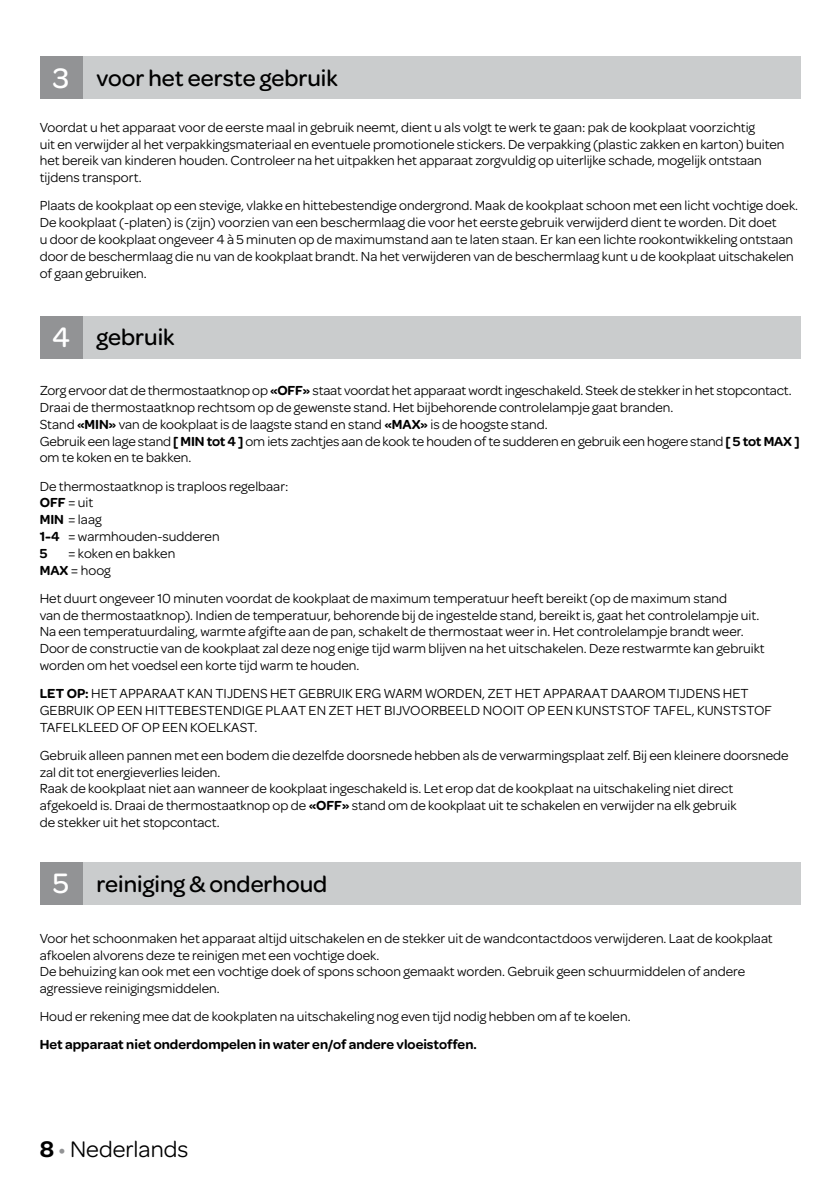
<style>
.page{position:relative;width:840px;height:1191px;background:#fff}
.page>*{position:absolute;margin:0;border:0;box-sizing:border-box;transform-origin:0 0}
.t1{font:500 24px "Omnes";color:#000}
.t2{font:24px "Omnes";color:#000}
.t3{font:14px/16.8px "Omnes";color:#000}
.t4{font:600 14px "Omnes";color:#000}
.s1{font-size:30px;color:#fff}
.s2{font-weight:600}
.s3{color:#929395}
</style>
<div class="page">
<div style="left:68px;top:57px;width:731px;height:42px;background:#cacccd"></div>
<div style="left:40px;top:57px;width:42px;height:42px;background:#929395"></div>
<div style="left:68px;top:316px;width:731px;height:42px;background:#cacccd"></div>
<div style="left:40px;top:316px;width:42px;height:42px;background:#929395"></div>
<div style="left:68px;top:862px;width:731px;height:42px;background:#cacccd"></div>
<div style="left:40px;top:862px;width:42px;height:42px;background:#929395"></div>
<h1 class="t1" style="left:53px;top:62px;width:286px"><span class="s1">3</span> voor het eerste gebruik</h1>
<p class="t3" style="left:40px;top:118px;width:746px">Voordat u het apparaat voor de eerste maal in gebruik neemt, dient u als volgt te werk te gaan: pak de kookplaat voorzichtig<br>uit en verwijder al het verpakkingsmateriaal en eventuele promotionele stickers. De verpakking (plastic zakken en karton) buiten het bereik van kinderen houden. Controleer na het uitpakken het apparaat zorgvuldig op uiterlijke schade, mogelijk ontstaan tijdens transport.</p>
<p class="t3" style="left:40px;top:196px;width:759px">Plaats de kookplaat op een stevige, vlakke en hittebestendige ondergrond. Maak de kookplaat schoon met een licht vochtige doek.<br>De kookplaat (-platen) is (zijn) voorzien van een beschermlaag die voor het eerste gebruik verwijderd dient te worden. Dit doet<br>u door de kookplaat ongeveer 4 à 5 minuten op de maximumstand aan te laten staan. Er kan een lichte rookontwikkeling ontstaan door de beschermlaag die nu van de kookplaat brandt. Na het verwijderen van de beschermlaag kunt u de kookplaat uitschakelen of gaan gebruiken.</p>
<h1 class="t1" style="left:52px;top:321px;width:124px"><span class="s1">4</span> gebruik</h1>
<p class="t3" style="left:40px;top:381px;width:760px">Zorg ervoor dat de thermostaatknop op <span class="s2">«OFF»</span> staat voordat het apparaat wordt ingeschakeld. Steek de stekker in het stopcontact.<br>Draai de thermostaatknop rechtsom op de gewenste stand. Het bijbehorende controlelampje gaat branden.<br>Stand <span class="s2">«MIN»</span> van de kookplaat is de laagste stand en stand <span class="s2">«MAX»</span> is de hoogste stand.<br>Gebruik een lage stand <span class="s2">[ MIN tot 4 ]</span> om iets zachtjes aan de kook te houden of te sudderen en gebruik een hogere stand <span class="s2">[ 5 tot MAX ] </span>om te koken en te bakken.</p>
<p class="t3" style="left:40px;top:477px;width:250px">De thermostaatknop is traploos regelbaar:<br><span class="s2">OFF</span> = uit<br><span class="s2">MIN</span> = laag<br><span class="s2">1-4</span> = warmhouden-sudderen<br><span class="s2">5</span></p>
<p class="t3" style="left:40px;top:544px;width:137px;text-indent:28px">= koken en bakken<br><span class="s2">MAX</span> = hoog</p>
<p class="t3" style="left:40px;top:589px;width:726px">Het duurt ongeveer 10 minuten voordat de kookplaat de maximum temperatuur heeft bereikt (op de maximum stand<br>van de thermostaatknop). Indien de temperatuur, behorende bij de ingestelde stand, bereikt is, gaat het controlelampje uit.<br>Na een temperatuurdaling, warmte afgifte aan de pan, schakelt de thermostaat weer in. Het controlelampje brandt weer.<br>Door de constructie van de kookplaat zal deze nog enige tijd warm blijven na het uitschakelen. Deze restwarmte kan gebruikt worden om het voedsel een korte tijd warm te houden.</p>
<p class="t3" style="left:40px;top:684px;width:733px"><span class="s2">LET OP:</span> HET APPARAAT KAN TIJDENS HET GEBRUIK ERG WARM WORDEN, ZET HET APPARAAT DAAROM TIJDENS HET<br>GEBRUIK OP EEN HITTEBESTENDIGE PLAAT EN ZET HET BIJVOORBEELD NOOIT OP EEN KUNSTSTOF TAFEL, KUNSTSTOF<br>TAFELKLEED OF OP EEN KOELKAST.</p>
<p class="t3" style="left:40px;top:746px;width:750px">Gebruik alleen pannen met een bodem die dezelfde doorsnede hebben als de verwarmingsplaat zelf. Bij een kleinere doorsnede zal dit tot energieverlies leiden.<br>Raak de kookplaat niet aan wanneer de kookplaat ingeschakeld is. Let erop dat de kookplaat na uitschakeling niet direct afgekoeld is. Draai de thermostaatknop op de <span class="s2">«OFF»</span> stand om de kookplaat uit te schakelen en verwijder na elk gebruik<br>de stekker uit het stopcontact.</p>
<h1 class="t1" style="left:53px;top:867px;width:275px"><span class="s1">5</span> reiniging &amp; onderhoud</h1>
<p class="t3" style="left:40px;top:929px;width:734px">Voor het schoonmaken het apparaat altijd uitschakelen en de stekker uit de wandcontactdoos verwijderen. Laat de kookplaat afkoelen alvorens deze te reinigen met een vochtige doek.<br>De behuizing kan ook met een vochtige doek of spons schoon gemaakt worden. Gebruik geen schuurmiddelen of andere agressieve reinigingsmiddelen.</p>
<p class="t3" style="left:40px;top:1007px;width:592px">Houd er rekening mee dat de kookplaten na uitschakeling nog even tijd nodig hebben om af te koelen.</p>
<p class="t4" style="left:40px;top:1034px;width:438px">Het apparaat niet onderdompelen in water en/of andere vloeistoffen.</p>
<h1 class="t2" style="left:40px;top:1132px;width:150px"><span class="s2">8</span> <span class="s3">•</span> Nederlands</h1>
</div>
